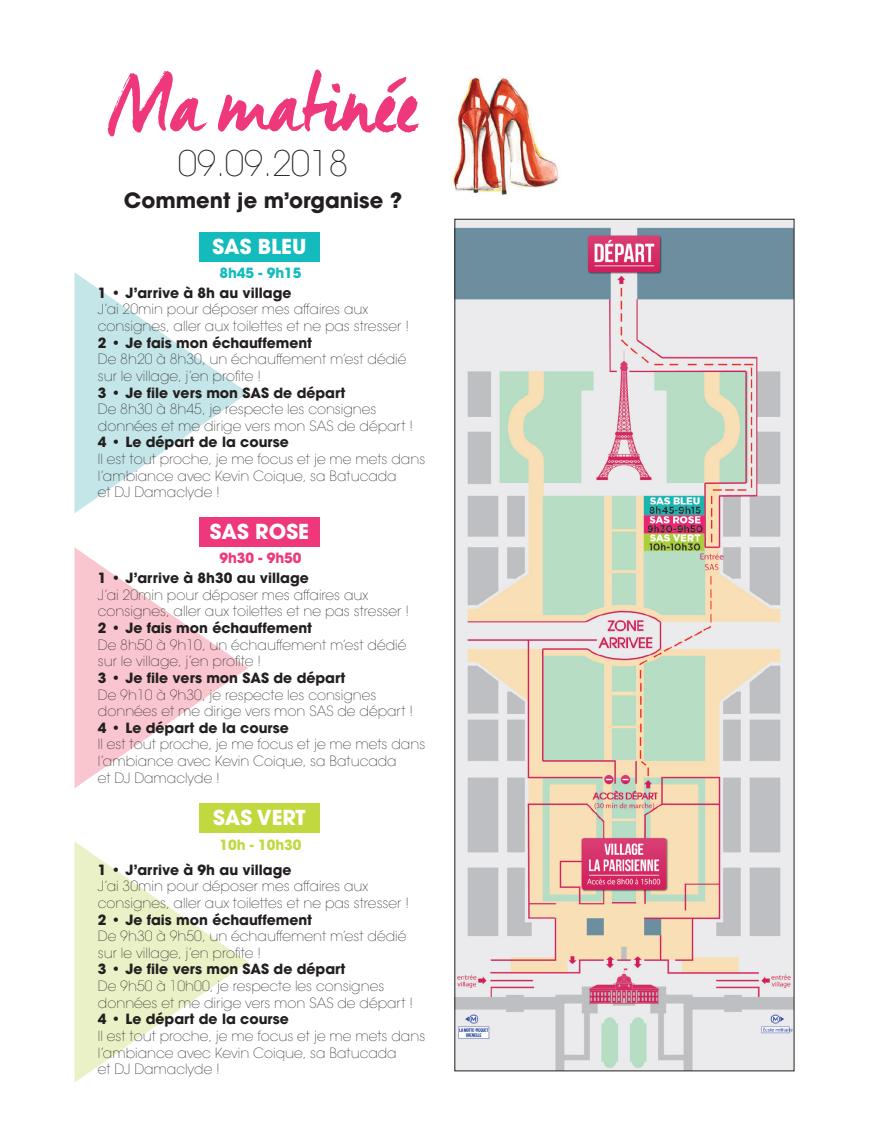
<style>
.page{position:relative;width:869px;height:1141px;background:#fff}
.page>*{position:absolute;margin:0;border:0;box-sizing:border-box;transform-origin:0 0}
.t1{font:82.25px "Manus";color:#ef387b}
.t2{font:200 35px "ITC Avant Garde Std";letter-spacing:-.015em;color:#231f20}
.t3{font:700 21px "ITC Avant Garde Std";color:#231f20}
.t4{font:700 20.47px "ITC Avant Garde Std";color:#fff}
.t5{font:200 14px/16.6px "ITC Avant Garde Std";color:#231f20}
.t6{font:700 14px "ITC Avant Garde Std";color:#231f20}
.t7{font:700 14px "ITC Avant Garde Std";color:#14bbbd}
.t8{font:700 14px "ITC Avant Garde Std";color:#ef387b}
.t9{font:700 14px "ITC Avant Garde Std";color:#c2d83f}
</style>
<div class="page">
<img style="left:450px;top:77px;width:109px;height:119px">
<svg style="left:74px;top:272px;width:174px;height:241px"></svg>
<svg style="left:74px;top:547px;width:174px;height:241px"></svg>
<svg style="left:74px;top:842px;width:174px;height:241px"></svg>
<img style="left:456px;top:221px;width:336px;height:848px">
<div style="left:199px;top:232px;width:120px;height:30px;background:#14bbbd"></div>
<div style="left:199px;top:517px;width:120px;height:30px;background:#ef387b"></div>
<div style="left:199px;top:803px;width:120px;height:30px;background:#c2d83f"></div>
<h1 class="t1" style="left:107px;top:54px;width:312px">Ma matinée</h1>
<h2 class="t2" style="left:178px;top:151px;width:172px">09.09.2018</h2>
<h3 class="t3" style="left:124px;top:190px;width:279px">Comment je m’organise ?</h3>
<h3 class="t4" style="left:212px;top:236px;width:95px">SAS BLEU</h3>
<p class="t7" style="left:219px;top:266px;width:84px">8h45 - 9h15</p>
<p class="t6" style="left:98px;top:286px;width:195px">1 • J’arrive à 8h au village</p>
<p class="t5" style="left:98px;top:302px;width:312px">J’ai 20min pour déposer mes affaires aux consignes, aller aux toilettes et ne pas stresser !</p>
<p class="t6" style="left:98px;top:336px;width:216px">2 • Je fais mon échauffement</p>
<p class="t5" style="left:98px;top:352px;width:310px">De 8h20 à 8h30, un échauffement m’est dédié sur le village, j’en profite !</p>
<p class="t6" style="left:98px;top:385px;width:249px">3 • Je file vers mon SAS de départ</p>
<p class="t5" style="left:98px;top:402px;width:316px">De 8h30 à 8h45, je respecte les consignes données et me dirige vers mon SAS de départ !</p>
<p class="t6" style="left:98px;top:435px;width:192px">4 • Le départ de la course</p>
<p class="t5" style="left:98px;top:452px;width:329px">Il est tout proche, je me focus et je me mets dans l’ambiance avec Kevin Coique, sa Batucada<br>et DJ Damaclyde !</p>
<h3 class="t4" style="left:210px;top:521px;width:101px">SAS ROSE</h3>
<p class="t8" style="left:219px;top:551px;width:84px">9h30 - 9h50</p>
<p class="t6" style="left:98px;top:571px;width:212px">1 • J’arrive à 8h30 au village</p>
<p class="t5" style="left:98px;top:588px;width:312px">J’ai 20min pour déposer mes affaires aux consignes, aller aux toilettes et ne pas stresser !</p>
<p class="t6" style="left:98px;top:621px;width:216px">2 • Je fais mon échauffement</p>
<p class="t5" style="left:98px;top:638px;width:310px">De 8h50 à 9h10, un échauffement m’est dédié sur le village, j’en profite !</p>
<p class="t6" style="left:98px;top:671px;width:249px">3 • Je file vers mon SAS de départ</p>
<p class="t5" style="left:98px;top:688px;width:316px">De 9h10 à 9h30, je respecte les consignes données et me dirige vers mon SAS de départ !</p>
<p class="t6" style="left:98px;top:721px;width:192px">4 • Le départ de la course</p>
<p class="t5" style="left:98px;top:737px;width:329px">Il est tout proche, je me focus et je me mets dans l’ambiance avec Kevin Coique, sa Batucada<br>et DJ Damaclyde !</p>
<h3 class="t4" style="left:213px;top:808px;width:94px">SAS VERT</h3>
<p class="t9" style="left:219px;top:838px;width:84px">10h - 10h30</p>
<p class="t6" style="left:98px;top:863px;width:195px">1 • J’arrive à 9h au village</p>
<p class="t5" style="left:98px;top:879px;width:312px">J’ai 30min pour déposer mes affaires aux consignes, aller aux toilettes et ne pas stresser !</p>
<p class="t6" style="left:98px;top:912px;width:216px">2 • Je fais mon échauffement</p>
<p class="t5" style="left:98px;top:929px;width:310px">De 9h30 à 9h50, un échauffement m’est dédié sur le village, j’en profite !</p>
<p class="t6" style="left:98px;top:962px;width:249px">3 • Je file vers mon SAS de départ</p>
<p class="t5" style="left:98px;top:979px;width:316px">De 9h50 à 10h00, je respecte les consignes données et me dirige vers mon SAS de départ !</p>
<p class="t6" style="left:98px;top:1012px;width:192px">4 • Le départ de la course</p>
<p class="t5" style="left:98px;top:1029px;width:329px">Il est tout proche, je me focus et je me mets dans l’ambiance avec Kevin Coique, sa Batucada<br>et DJ Damaclyde !</p>
</div>
